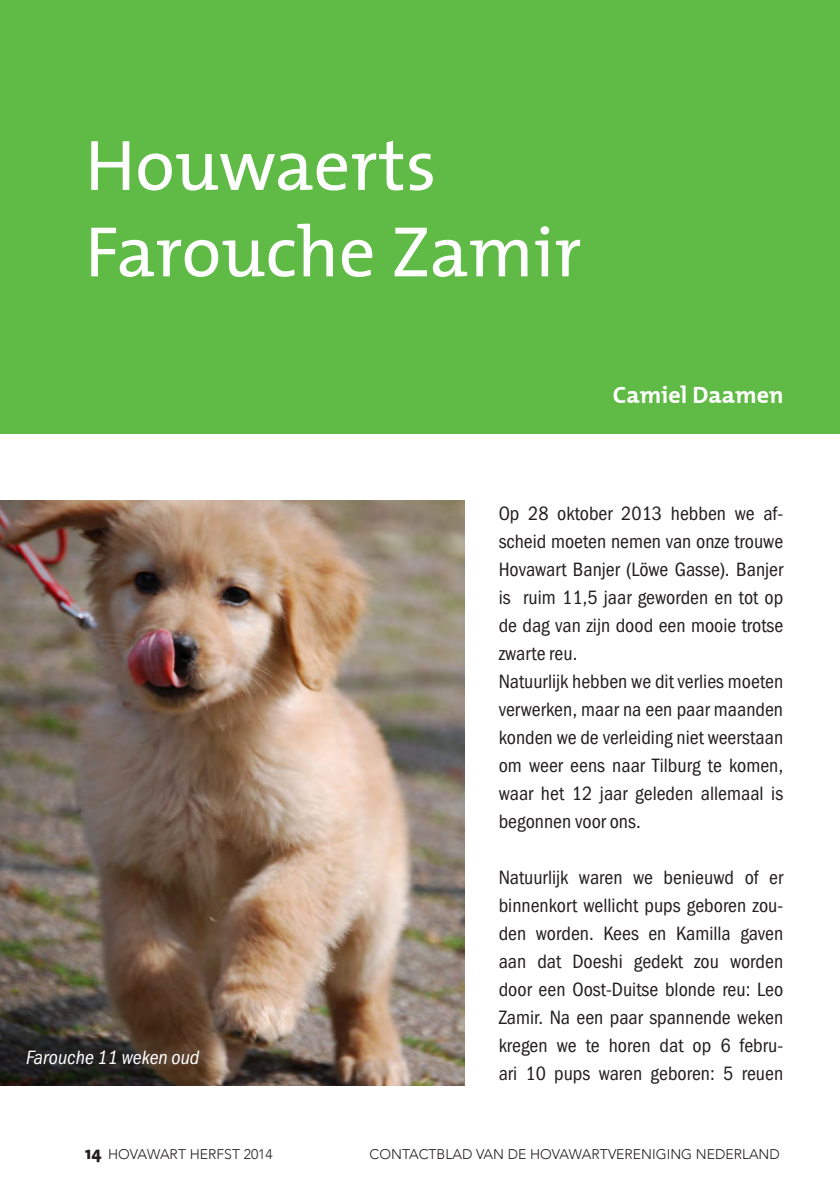
<style>
.page{position:relative;width:840px;height:1191px;background:#fff}
.page>*{position:absolute;margin:0;border:0;box-sizing:border-box;transform-origin:0 0}
.t1{font:72px "The Mix";color:#fff}
.t2{font:700 24px "The Mix Plain";color:#fff}
.t3{font:20px/28px "Franklin Got URWTCE Boo Con";color:#231f20;text-align:justify}
.t4{font:20px "Franklin Got URWTCE Boo Con Ita";color:#fff}
.t5{font:300 14px "Avenir";color:#231f20}
.s1{font-family:"The Sans";font-weight:800;font-size:18px}
</style>
<div class="page">
<div style="left:0;top:0;width:839px;height:434px;background:#60bb46"></div>
<img style="left:0;top:500px;width:464px;height:585px">
<p class="t1" style="left:85px;top:106px;width:352px">Houwaerts</p>
<p class="t1" style="left:85px;top:192px;width:498px">Farouche Zamir</p>
<p class="t2" style="left:612px;top:375px;width:172px">Camiel Daamen</p>
<p class="t4" style="left:26px;top:1046px;width:175px">Farouche 11 weken oud</p>
<p class="t3" style="left:498px;top:500px;width:286px">Op 28 oktober 2013 hebben we af&shy;scheid moeten nemen van onze trouwe Hovawart Banjer (Löwe Gasse). Banjer is ruim 11,5 jaar geworden en tot op de dag van zijn dood een mooie trotse zwarte reu.</p>
<p class="t3" style="left:498px;top:668px;width:286px">Natuurlijk hebben we dit verlies moeten verwerken, maar na een paar maanden konden we de verleiding niet weerstaan om weer eens naar Tilburg te komen, waar het 12 jaar geleden allemaal is begonnen voor ons.</p>
<p class="t3" style="left:498px;top:864px;width:286px">Natuurlijk waren we benieuwd of er binnenkort wellicht pups geboren zou&shy;den worden. Kees en Kamilla gaven aan dat Doeshi gedekt zou worden door een Oost-Duitse blonde reu: Leo Zamir. Na een paar spannende weken kregen we te horen dat op 6 febru&shy;ari 10 pups waren geboren: 5 reuen</p>
<p class="t5" style="left:85px;top:1145px;width:189px"><span class="s1">14</span> HOVAWART HERFST 2014</p>
<p class="t5" style="left:369px;top:1145px;width:411px">CONTACTBLAD VAN DE HOVAWARTVERENIGING NEDERLAND</p>
</div>
